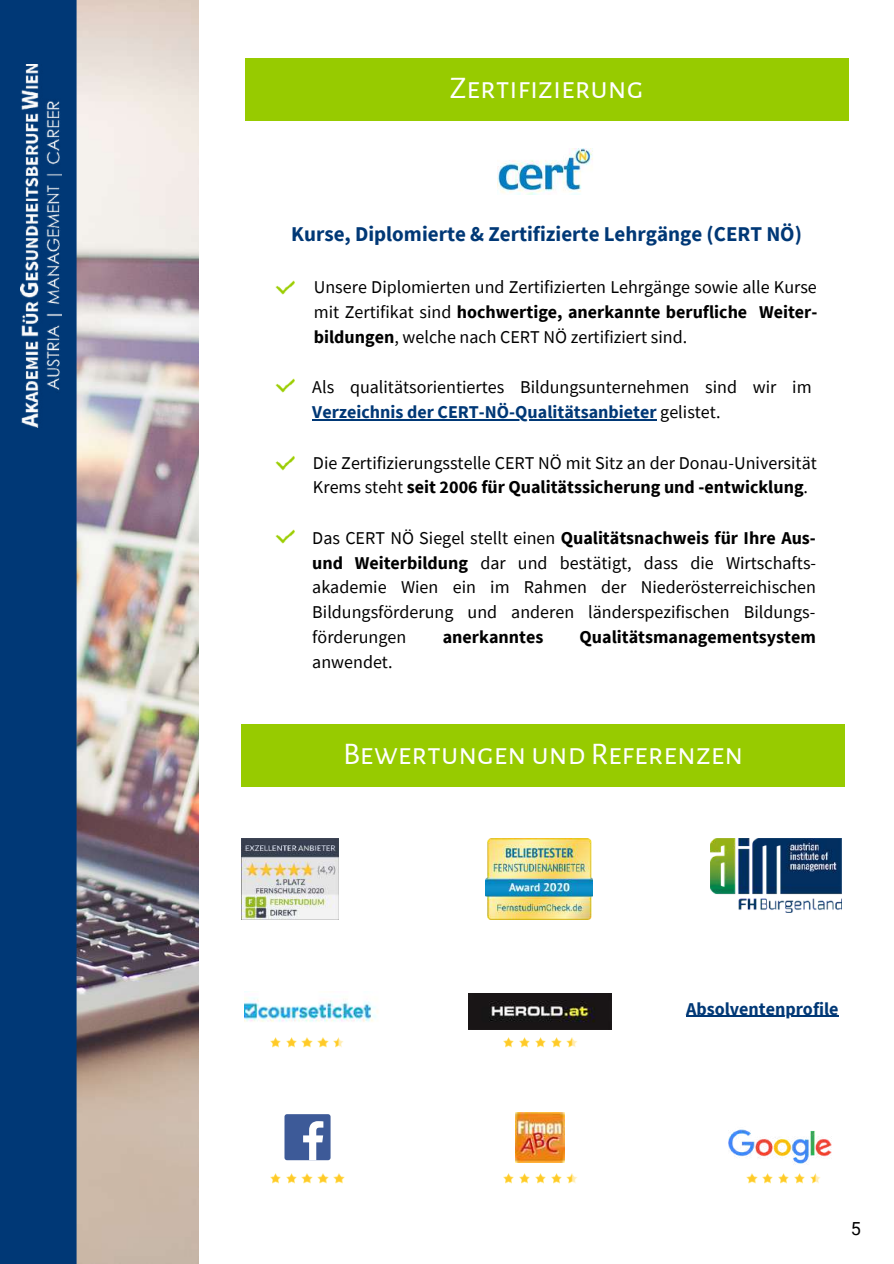
<style>
.page{position:relative;width:894px;height:1264px;background:#fff}
.page>*{position:absolute;margin:0;border:0;box-sizing:border-box;transform-origin:0 0}
.t1{font:31.5px "Alegreya Sans SC";color:#fff}
.t2{font:700 21px "Source Sans Pro";color:#003876}
.t3{font:18px/24.8px "Source Sans Pro";color:#000;text-align:justify}
.t4{font:700 18px "Source Sans Pro";color:#000}
.t5{font:700 18px "Source Sans Pro";color:#003876}
.t6{font:18px "Roboto";color:#000}
.s1{font-weight:700}
.s2{font-weight:700;color:#003876}
</style>
<div class="page">
<img style="left:77px;top:0;width:122px;height:1263px">
<div style="left:0;top:0;width:77px;height:1263px;background:#003876"></div>
<div style="left:241px;top:724px;width:603px;height:62px;background:#97cb00"></div>
<img style="left:468px;top:993px;width:143px;height:36px">
<img style="left:244px;top:991px;width:134px;height:31px">
<img style="left:515px;top:1112px;width:49px;height:50px">
<svg style="left:746px;top:1173px;width:74px;height:10px"></svg>
<svg style="left:270px;top:1037px;width:74px;height:10px"></svg>
<svg style="left:503px;top:1173px;width:74px;height:10px"></svg>
<svg style="left:503px;top:1037px;width:74px;height:10px"></svg>
<svg style="left:270px;top:1173px;width:74px;height:10px"></svg>
<img style="left:728px;top:1129px;width:102px;height:35px">
<div style="left:284px;top:1114px;width:46px;height:46px;background:#3d5a98;border-radius:3px"></div>
<svg style="left:303px;top:1121px;width:20px;height:39px"></svg>
<img style="left:710px;top:838px;width:131px;height:74px">
<img style="left:241px;top:838px;width:97px;height:81px">
<img style="left:485px;top:838px;width:107px;height:81px">
<div style="left:244px;top:58px;width:604px;height:63px;background:#97cb00"></div>
<hr style="left:685px;top:1015px;width:153px;height:1px;background:#003876">
<img style="left:497px;top:148px;width:96px;height:47px">
<img style="left:275px;top:529px;width:19px;height:15px">
<img style="left:275px;top:280px;width:19px;height:15px">
<img style="left:275px;top:455px;width:19px;height:16px">
<hr style="left:312px;top:419px;width:344px;height:1px;background:#003876">
<img style="left:275px;top:378px;width:19px;height:15px">
<img style="left:20px;top:65px;width:42px;height:362px">
<h1 class="t1" style="left:449px;top:73px;width:195px">Zertifizierung</h1>
<p class="t2" style="left:291px;top:221px;width:512px">Kurse, Diplomierte &amp; Zertifizierte Lehrgänge (CERT NÖ)</p>
<p class="t3" style="left:314px;top:274px;width:505px">Unsere Diplomierten und Zertifizierten Lehrgänge sowie alle Kurse mit Zertifikat sind <span class="s1">hochwertige, anerkannte berufliche Weiter&shy;bildungen</span>, welche nach CERT NÖ zertifiziert sind.</p>
<p class="t3" style="left:312px;top:374px;width:500px">Als qualitätsorientiertes Bildungsunternehmen sind wir im<br><span class="s2">Verzeichnis der CERT-NÖ-Qualitätsanbieter</span> gelistet.</p>
<p class="t3" style="left:313px;top:450px;width:505px">Die Zertifizierungsstelle CERT NÖ mit Sitz an der Donau-Universität<br>Krems steht <span class="s1">seit 2006 für Qualitätssicherung und -entwicklung</span>.</p>
<p class="t3" style="left:312px;top:525px;width:505px">Das CERT NÖ Siegel stellt einen <span class="s1">Qualitätsnachweis für Ihre Aus&shy;und Weiterbildung</span> dar und bestätigt, dass die Wirtschafts&shy;akademie Wien ein im Rahmen der Niederösterreichischen Bildungsförderung und anderen länderspezifischen Bildungs&shy;förderungen</p>
<p class="t4" style="left:442px;top:625px;width:102px">anerkanntes</p>
<p class="t4" style="left:579px;top:625px;width:238px">Qualitätsmanagementsystem</p>
<p class="t3" style="left:312px;top:649px;width:82px">anwendet.</p>
<h1 class="t1" style="left:343px;top:738px;width:402px">Bewertungen und Referenzen</h1>
<p class="t5" style="left:685px;top:996px;width:154px">Absolventenprofile</p>
<p class="t6" style="left:850px;top:1218px;width:12px">5</p>
</div>
